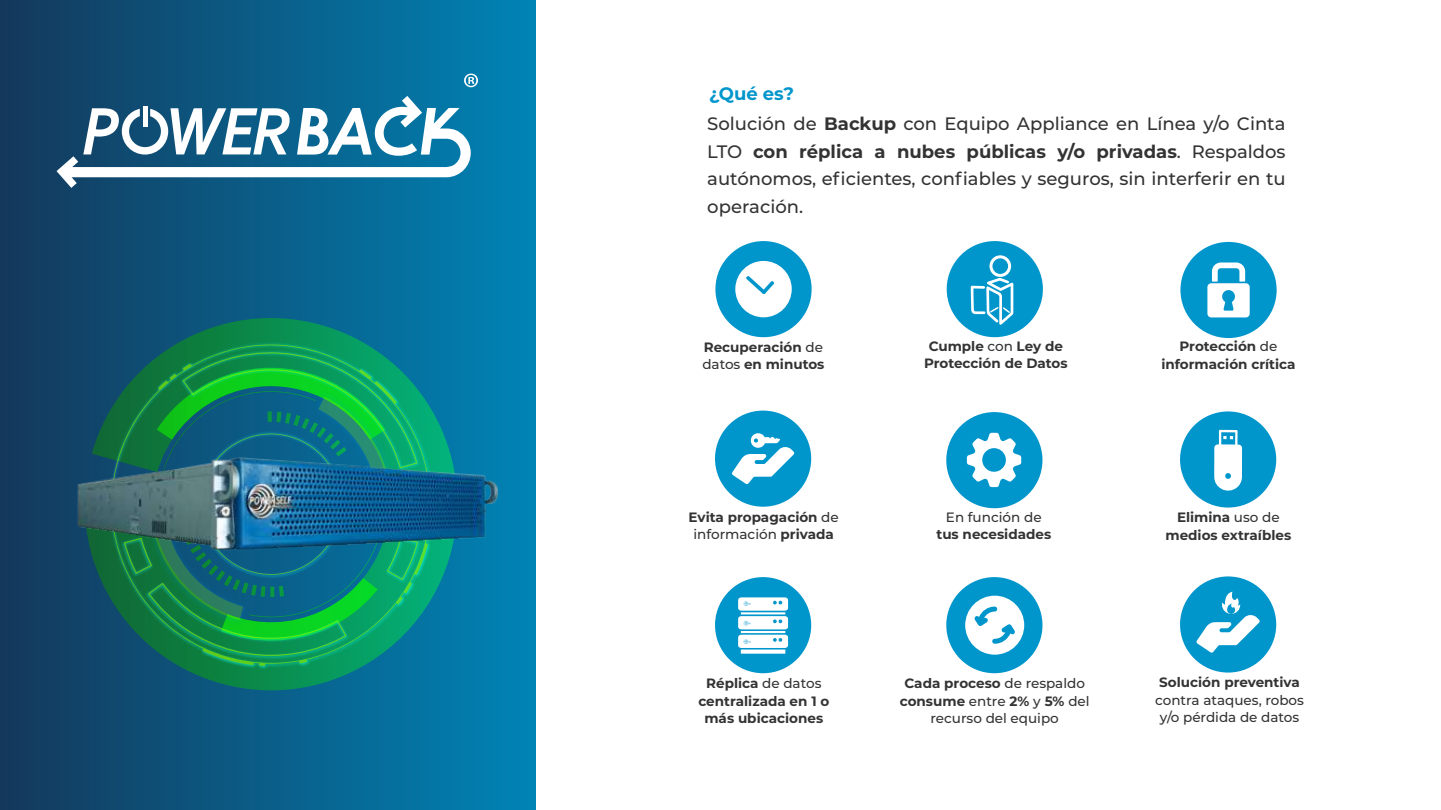
<style>
.page{position:relative;width:1441px;height:810px;background:#fff}
.page>*{position:absolute;margin:0;border:0;box-sizing:border-box;transform-origin:0 0}
.t1{font:500 18px/27.8px "Montserrat";color:#333;text-align:justify}
.t2{font:700 18px "Montserrat";color:#0096cc}
.t3{font:700 13.5px/17.4px "Montserrat";color:#333;text-align:center}
.t4{font:500 13.5px/17.4px "Montserrat";color:#333;text-align:center}
.s1{font-weight:700}
.s2{font-weight:500}
</style>
<div class="page">
<div style="left:0;top:1px;width:535px;height:809px;background:linear-gradient(to right,#14385b,#0084b6)"></div>
<svg style="left:86px;top:589px;width:368px;height:101px;background:#0a687b"></svg>
<svg style="left:92px;top:318px;width:365px;height:98px;background:#096b7c"></svg>
<svg style="left:105px;top:340px;width:330px;height:330px;background:#0a657d"></svg>
<svg style="left:124px;top:340px;width:294px;height:330px;background:#0e8f59"></svg>
<svg style="left:56px;top:96px;width:414px;height:92px"></svg>
<svg style="left:464px;top:74px;width:14px;height:13px"></svg>
<svg style="left:946px;top:577px;width:96px;height:96px"></svg>
<svg style="left:715px;top:241px;width:96px;height:96px"></svg>
<svg style="left:1180px;top:242px;width:96px;height:96px"></svg>
<svg style="left:946px;top:241px;width:96px;height:96px"></svg>
<svg style="left:715px;top:411px;width:96px;height:96px"></svg>
<svg style="left:1180px;top:411px;width:95px;height:97px"></svg>
<svg style="left:946px;top:412px;width:96px;height:96px"></svg>
<svg style="left:715px;top:577px;width:96px;height:96px"></svg>
<svg style="left:1180px;top:576px;width:95px;height:97px"></svg>
<img style="left:74px;top:416px;width:426px;height:173px">
<h1 class="t2" style="left:709px;top:80px;width:86px">¿Qué es?</h1>
<h1 class="t1" style="left:707px;top:109px;width:579px">Solución de <span class="s1">Backup</span> con Equipo Appliance en Línea y/o Cinta LTO <span class="s1">con réplica a nubes públicas y/o privadas</span>. Respaldos autónomos, eficientes, confiables y seguros, sin interferir en tu operación.</h1>
<p class="t3" style="left:923px;top:336px;width:145px">Cumple <span class="s2">con</span> Ley de<br>Protección de Datos</p>
<p class="t3" style="left:702px;top:338px;width:124px;text-align:left">Recuperación <span class="s2">de datos</span> en minutos</p>
<p class="t3" style="left:1161px;top:337px;width:136px">Protección <span class="s2">de </span>información crítica</p>
<p class="t3" style="left:688px;top:507px;width:152px">Evita propagación <span class="s2">de información</span> privada</p>
<p class="t3" style="left:1165px;top:508px;width:127px">Elimina <span class="s2">uso de </span>medios extraíbles</p>
<p class="t4" style="left:945px;top:508px;width:97px">En función de</p>
<p class="t3" style="left:936px;top:525px;width:116px">tus necesidades</p>
<p class="t3" style="left:698px;top:674px;width:132px">Réplica <span class="s2">de datos </span>centralizada en 1 o más ubicaciones</p>
<p class="t3" style="left:1159px;top:673px;width:142px">Solución preventiva</p>
<p class="t4" style="left:899px;top:674px;width:191px"><span class="s1">Cada proceso</span> de respaldo <span class="s1">consume</span> entre <span class="s1">2%</span> y <span class="s1">5%</span> del recurso del equipo</p>
<p class="t4" style="left:1154px;top:691px;width:150px">contra ataques, robos y/o pérdida de datos</p>
</div>
